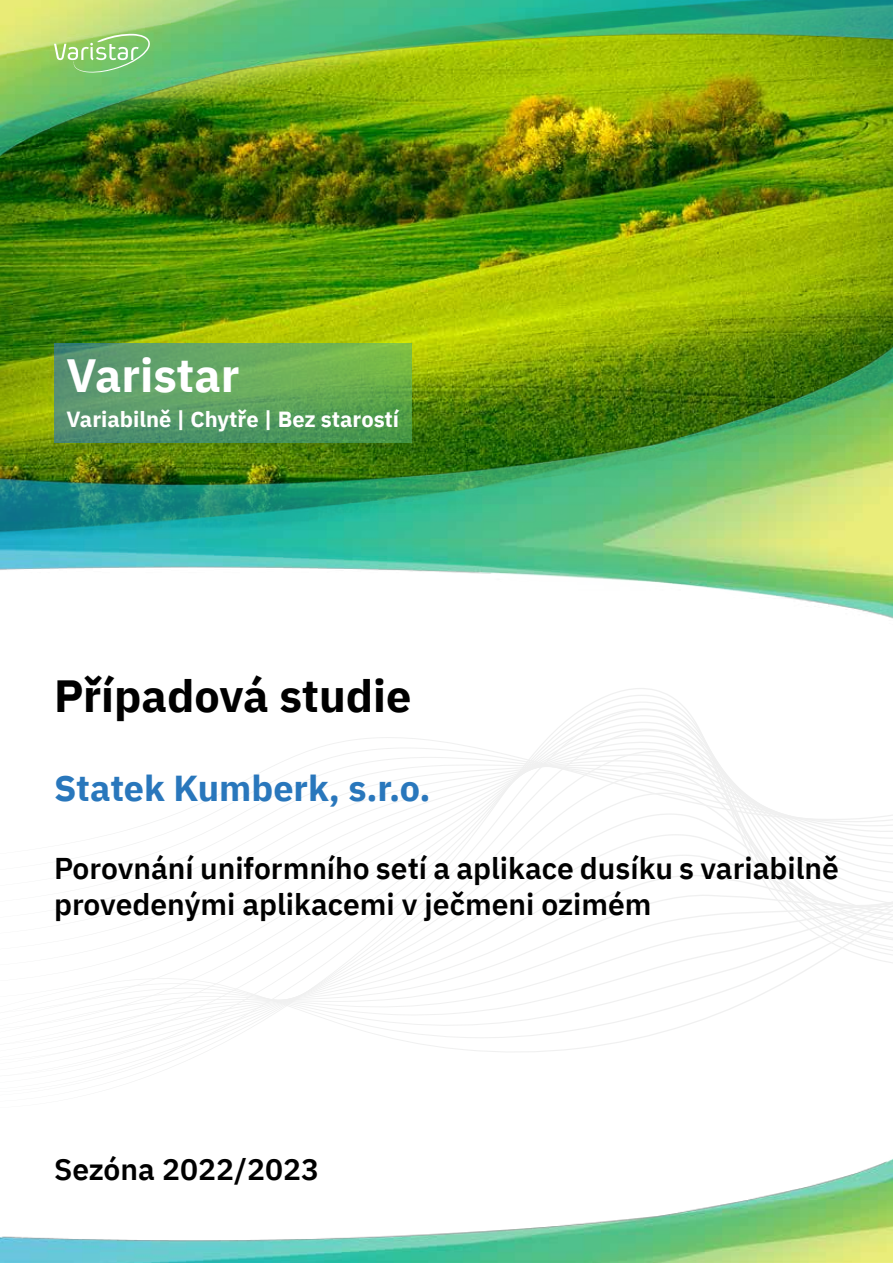
<style>
.page{position:relative;width:893px;height:1263px;background:#fff}
.page>*{position:absolute;margin:0;border:0;box-sizing:border-box;transform-origin:0 0}
.t1{font:700 46.5px "IBM Plex Sans";color:#fff}
.t2{font:700 45px "IBM Plex Sans";color:#000}
.t3{font:700 36px "IBM Plex Sans";color:#2977bc}
.t4{font:600 30px/36px "IBM Plex Sans";color:#000}
.t5{font:700 21.9px "IBM Plex Sans";color:#fff}
</style>
<div class="page">
<svg style="left:263px;top:750px;width:461px;height:21px"></svg>
<svg style="left:224px;top:771px;width:519px;height:21px"></svg>
<svg style="left:179px;top:792px;width:601px;height:21px"></svg>
<svg style="left:142px;top:813px;width:751px;height:14px"></svg>
<svg style="left:114px;top:827px;width:779px;height:97px"></svg>
<img style="left:0;top:179px;width:893px;height:152px">
<img style="left:0;top:924px;width:893px;height:339px">
<img style="left:0;top:0;width:893px;height:179px">
<img style="left:0;top:331px;width:893px;height:288px">
<svg style="left:54px;top:34px;width:96px;height:39px;background:#98d07e"></svg>
<h1 class="t1" style="left:67px;top:339px;width:175px">Varistar</h1>
<p class="t5" style="left:67px;top:401px;width:334px">Variabilně | Chytře | Bez starostí</p>
<h2 class="t2" style="left:54px;top:660px;width:359px">Případová studie</h2>
<p class="t3" style="left:54px;top:759px;width:378px">Statek Kumberk, s.r.o.</p>
<p class="t4" style="left:54px;top:847px;width:786px">Porovnání uniformního setí a aplikace dusíku s variabilně provedenými aplikacemi v ječmeni ozimém</p>
<p class="t4" style="left:54px;top:1149px;width:267px">Sezóna 2022/2023</p>
</div>
